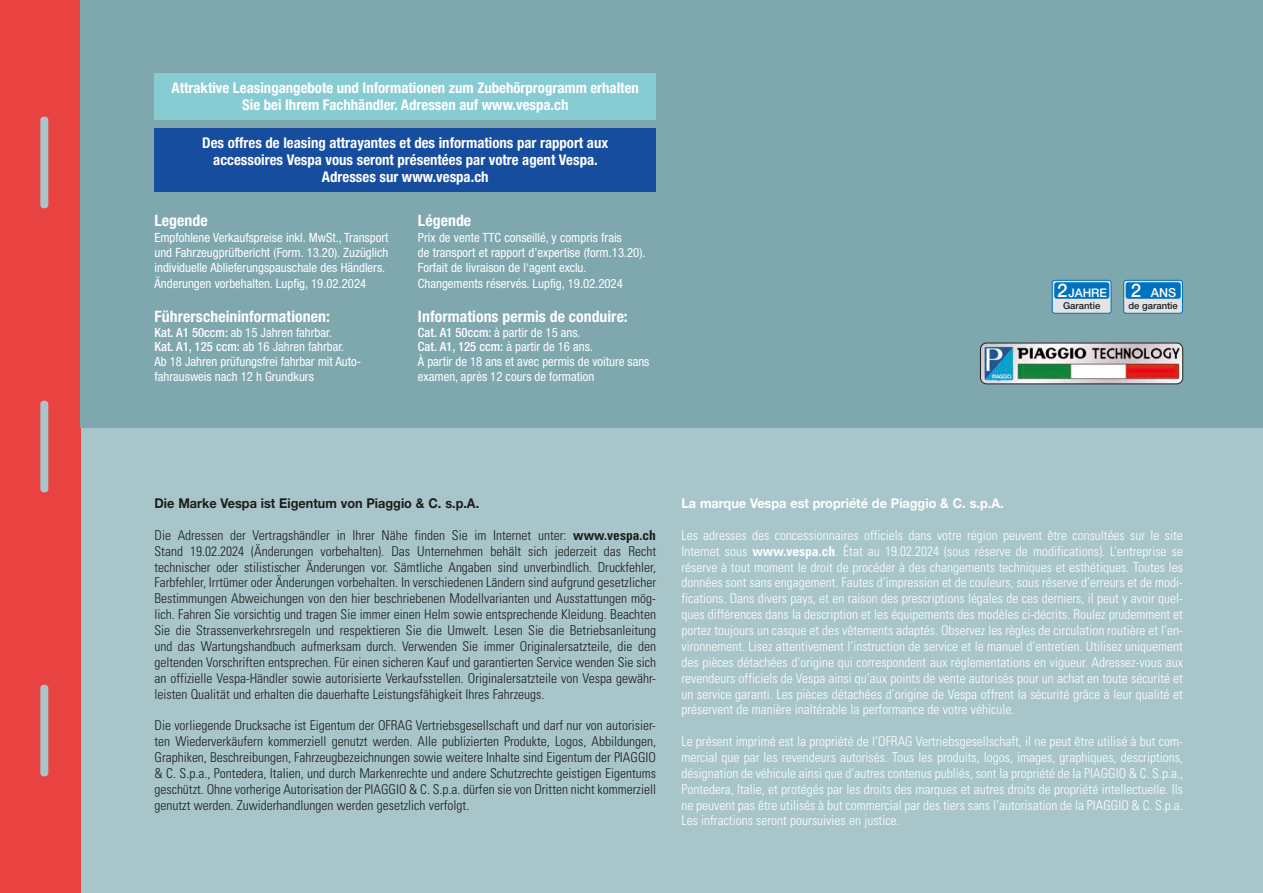
<style>
.page{position:relative;width:1263px;height:893px;background:#a8c6c9}
.page>*{position:absolute;margin:0;border:0;box-sizing:border-box;transform-origin:0 0}
.t1{font:700 condensed 15.75px "Helvetica Neue LT Pro";letter-spacing:.005em;color:#fff}
.t2{font:700 condensed 14.85px/17px "Helvetica Neue LT Pro";color:#fff;text-align:center}
.t3{font:300 condensed 13.5px/15.9px "Univers LT Std";color:#fff;text-align:justify}
.t4{font:300 condensed 13.5px/15.9px "Univers LT Std";color:#1c1d1b;text-align:justify}
.t5{font:700 13.5px "Helvetica Neue LT Pro";color:#1c1d1b;scale:.94 1}
.t6{font:700 13.5px "Helvetica Neue LT Pro";color:#fff;scale:.94 1}
.t7{font:condensed 12.75px/15.3px "Helvetica Neue LT Pro";color:#fff}
.t8{font:500 12.45px "Helvetica Neue LT Pro";color:#fff}
.t9{font:500 11.85px "Helvetica Neue LT Pro";color:#fff}
.t10{font:500 9.45px "Helvetica Neue LT Pro";color:#1c1d1b}
.s1{font-weight:500}
.s2{font-size:18.75px}
.s3{font-weight:700}
</style>
<div class="page">
<div style="left:0;top:0;width:81px;height:893px;background:#e84241"></div>
<svg style="left:40px;top:117px;width:8px;height:91px"></svg>
<svg style="left:40px;top:401px;width:8px;height:91px"></svg>
<svg style="left:40px;top:685px;width:8px;height:91px"></svg>
<div style="left:81px;top:0;width:1182px;height:427px;background:#7ea7ae"></div>
<div style="left:154px;top:73px;width:502px;height:47px;background:#88ccd3"></div>
<div style="left:154px;top:128px;width:502px;height:63px;background:#164d9f"></div>
<img style="left:980px;top:343px;width:203px;height:41px">
<div style="left:980px;top:343px;width:203px;height:41px;border:1px solid #1c1d1b;border-radius:6px"></div>
<div style="left:1052px;top:280px;width:59px;height:33px;background:#e3e3e3;border-radius:3px"></div>
<div style="left:1052px;top:280px;width:59px;height:34px;border:1px solid #0072be;border-radius:3px"></div>
<div style="left:1054px;top:282px;width:55px;height:17px;background:#0072be;border-radius:3px"></div>
<div style="left:1124px;top:280px;width:58px;height:33px;background:#e3e3e3;border-radius:3px"></div>
<div style="left:1123px;top:280px;width:60px;height:34px;border:1px solid #0072be;border-radius:3px"></div>
<div style="left:1126px;top:282px;width:55px;height:17px;background:#0072be;border-radius:3px"></div>
<p class="t2" style="left:172px;top:80px;width:469px">Attraktive Leasingangebote und Informationen zum Zubehörprogramm erhalten<br>Sie bei Ihrem Fachhändler. Adressen auf www.vespa.ch</p>
<p class="t2" style="left:202px;top:134px;width:407px">Des offres de leasing attrayantes et des informations par rapport aux accessoires Vespa vous seront présentées par votre agent Vespa.<br>Adresses sur www.vespa.ch</p>
<p class="t1" style="left:154px;top:211px;width:55px">Legende</p>
<p class="t7" style="left:154px;top:229px;width:235px">Empfohlene Verkaufspreise inkl. MwSt., Transport und Fahrzeugprüfbericht (Form. 13.20). Zuzüglich individuelle Ablieferungspauschale des Händlers.<br>Änderungen vorbehalten. Lupfig, 19.02.2024</p>
<p class="t1" style="left:154px;top:307px;width:177px">Führerscheininformationen:</p>
<p class="t7" style="left:154px;top:324px;width:208px;line-height:14.9px"><span class="s1">Kat. A1 50ccm:</span> ab 15 Jahren fahrbar.<br><span class="s1">Kat. A1, 125 ccm:</span> ab 16 Jahren fahrbar.<br>Ab 18 Jahren prüfungsfrei fahrbar mit Auto&shy;fahrausweis nach 12 h Grundkurs</p>
<p class="t1" style="left:418px;top:211px;width:55px">Légende</p>
<p class="t7" style="left:418px;top:229px;width:229px">Prix de vente TTC conseillé, y compris frais<br>de transport et rapport d’expertise (form.13.20).<br>Forfait de livraison de l‘agent exclu.<br>Changements réservés. Lupfig, 19.02.2024</p>
<p class="t1" style="left:418px;top:307px;width:211px">Informations permis de conduire:</p>
<p class="t7" style="left:418px;top:324px;width:233px;line-height:14.9px"><span class="s1">Cat. A1 50ccm:</span> à partir de 15 ans.<br><span class="s1">Cat. A1, 125 ccm:</span> à partir de 16 ans.<br>À partir de 18 ans et avec permis de voiture sans examen, après 12 cours de formation</p>
<p class="t9" style="left:1057px;top:286px;width:52px"><span class="s2">2</span>JAHRE</p>
<p class="t10" style="left:1063px;top:300px;width:39px">Garantie</p>
<p class="t8" style="left:1131px;top:285px;width:47px"><span class="s2">2</span> ANS</p>
<p class="t10" style="left:1128px;top:300px;width:51px">de garantie</p>
<p class="t5" style="left:154px;top:495px;width:347px">Die Marke Vespa ist Eigentum von Piaggio &amp; C. s.p.A.</p>
<p class="t4" style="left:154px;top:527px;width:503px">Die Adressen der Vertragshändler in Ihrer Nähe finden Sie im Internet unter: <span class="s3">www.vespa.ch </span>Stand 19.02.2024 (Änderungen vorbehalten). Das Unternehmen behält sich jederzeit das Recht technischer oder stilistischer Änderungen vor. Sämtliche Angaben sind unverbindlich. Druckfehler, Farbfehler, Irrtümer oder Änderungen vorbehalten. In verschiedenen Ländern sind aufgrund gesetzlicher Bestimmungen Abweichungen von den hier beschriebenen Modellvarianten und Ausstattungen mög&shy;lich. Fahren Sie vorsichtig und tragen Sie immer einen Helm sowie entsprechende Kleidung. Beachten Sie die Strassenverkehrsregeln und respektieren Sie die Umwelt. Lesen Sie die Betriebsanleitung und das Wartungshandbuch aufmerksam durch. Verwenden Sie immer Originalersatzteile, die den geltenden Vorschriften entsprechen. Für einen sicheren Kauf und garantierten Service wenden Sie sich an offizielle Vespa-Händler sowie autorisierte Verkaufsstellen. Originalersatzteile von Vespa gewähr&shy;leisten Qualität und erhalten die dauerhafte Leistungsfähigkeit Ihres Fahrzeugs.</p>
<p class="t4" style="left:154px;top:717px;width:503px">Die vorliegende Drucksache ist Eigentum der OFRAG Vertriebsgesellschaft und darf nur von autorisier&shy;ten Wiederverkäufern kommerziell genutzt werden. Alle publizierten Produkte, Logos, Abbildungen, Graphiken, Beschreibungen, Fahrzeugbezeichnungen sowie weitere Inhalte sind Eigentum der PIAGGIO &amp; C. S.p.a., Pontedera, Italien, und durch Markenrechte und andere Schutzrechte geistigen Eigentums geschützt. Ohne vorherige Autorisation der PIAGGIO &amp; C. S.p.a. dürfen sie von Dritten nicht kommerziell genutzt werden. Zuwiderhandlungen werden gesetzlich verfolgt.</p>
<p class="t6" style="left:681px;top:495px;width:344px">La marque Vespa est propriété de Piaggio &amp; C. s.p.A.</p>
<p class="t3" style="left:681px;top:527px;width:503px">Les adresses des concessionnaires officiels dans votre région peuvent être consultées sur le site Internet sous <span class="s3">www.vespa.ch</span>. État au 19.02.2024 (sous réserve de modifications). L’entreprise se réserve à tout moment le droit de procéder à des changements techniques et esthétiques. Toutes les données sont sans engagement. Fautes d’impression et de couleurs, sous réserve d’erreurs et de modi&shy;fications. Dans divers pays, et en raison des prescriptions légales de ces derniers, il peut y avoir quel&shy;ques différences dans la description et les équipements des modèles ci-décrits. Roulez prudemment et portez toujours un casque et des vêtements adaptés. Observez les règles de circulation routière et l’en&shy;vironnement. Lisez attentivement l’instruction de service et le manuel d’entretien. Utilisez uniquement des pièces détachées d’origine qui correspondent aux réglementations en vigueur. Adressez-vous aux revendeurs officiels de Vespa ainsi qu’aux points de vente autorisés pour un achat en toute sécurité et un service garanti. Les pièces détachées d’origine de Vespa offrent la sécurité grâce à leur qualité et préservent de manière inaltérable la performance de votre véhicule.</p>
<p class="t3" style="left:681px;top:733px;width:503px">Le présent imprimé est la propriété de l’OFRAG Vertriebsgesellschaft, il ne peut être utilisé à but com&shy;mercial que par les revendeurs autorisés. Tous les produits, logos, images, graphiques, descriptions, désignation de véhicule ainsi que d’autres contenus publiés, sont la propriété de la PIAGGIO &amp; C. S.p.a., Pontedera, Italie, et protégés par les droits des marques et autres droits de propriété intellectuelle. Ils ne peuvent pas être utilisés à but commercial par des tiers sans l’autorisation de la PIAGGIO &amp; C. S.p.a.<br>Les infractions seront poursuivies en justice.</p>
</div>
